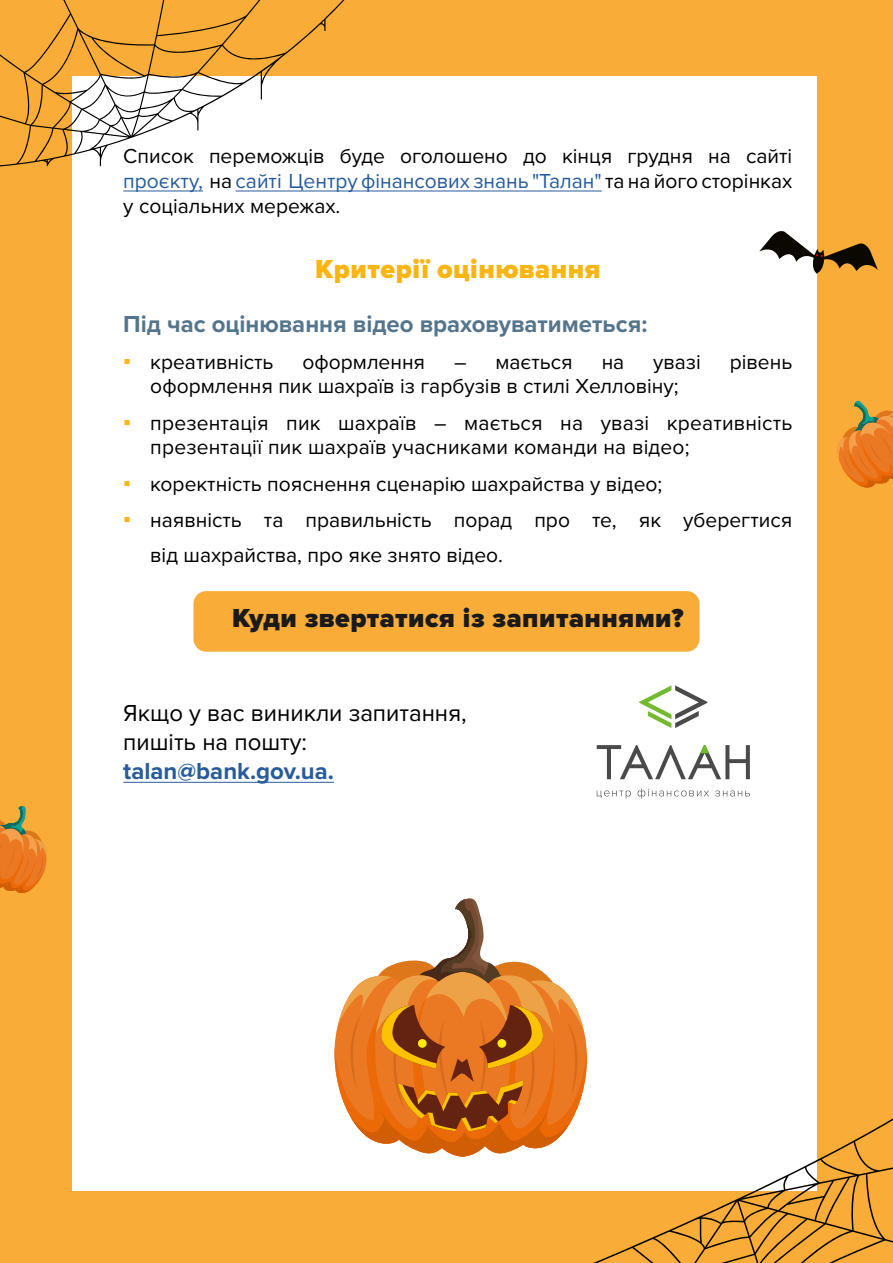
<style>
.page{position:relative;width:893px;height:1263px;background:#f9ac38}
.page>*{position:absolute;margin:0;border:0;box-sizing:border-box;transform-origin:0 0}
.t1{font:900 27px "Proxima Nova";letter-spacing:.02em;color:#1a1a1a}
.t2{font:900 27px "Proxima Nova";letter-spacing:.02em;color:#fab513}
.t3{font:700 24px "Proxima Nova";color:#55758c}
.t4{font:24px/28.8px "Proxima Nova";color:#000}
.t5{font:700 24px "Proxima Nova";color:#275b9b}
.t6{font:21px/25.2px "Proxima Nova";color:#000}
.s1{color:#275b9b}
.s2{font-family:"Arial";font-size:22.5px;color:#fab61b}
</style>
<div class="page">
<svg style="left:837px;top:400px;width:56px;height:88px"></svg>
<svg style="left:0;top:806px;width:47px;height:87px"></svg>
<div style="left:72px;top:77px;width:744px;height:1114px;background:#fff"></div>
<svg style="left:0;top:0;width:344px;height:166px"></svg>
<svg style="left:759px;top:228px;width:119px;height:46px"></svg>
<div style="left:193px;top:591px;width:506px;height:61px;background:#f9ac38;border-radius:13px"></div>
<svg style="left:334px;top:897px;width:559px;height:366px"></svg>
<div style="left:497px;top:1039px;width:9px;height:9px;background:#ffed00;border-radius:50%"></div>
<div style="left:418px;top:1039px;width:9px;height:9px;background:#ffed00;border-radius:50%"></div>
<hr style="left:123px;top:191px;width:80px;height:1px;background:#275b9b">
<hr style="left:236px;top:191px;width:366px;height:1px;background:#275b9b">
<hr style="left:123px;top:782px;width:211px;height:1px;background:#275b9b">
<svg style="left:639px;top:685px;width:68px;height:43px"></svg>
<svg style="left:597px;top:745px;width:153px;height:34px"></svg>
<svg style="left:597px;top:790px;width:34px;height:8px"></svg>
<svg style="left:638px;top:788px;width:71px;height:10px"></svg>
<svg style="left:715px;top:790px;width:35px;height:6px"></svg>
<p class="t6" style="left:123px;top:144px;width:670px;text-align:justify">Список переможців буде оголошено до кінця грудня на сайті <span class="s1">проєкту,</span> на <span class="s1">сайті Центру фінансових знань "Талан"</span> та на його сторінках у соціальних мережах.</p>
<p class="t2" style="left:315px;top:253px;width:287px">Критерії оцінювання</p>
<p class="t3" style="left:123px;top:310px;width:526px">Під час оцінювання відео враховуватиметься:</p>
<p class="t6" style="left:123px;top:350px;width:152px"><span class="s2">▪</span> креативність</p>
<p class="t6" style="left:302px;top:350px;width:124px">оформлення</p>
<p class="t6" style="left:454px;top:350px;width:120px">– мається</p>
<p class="t6" style="left:602px;top:350px;width:24px">на</p>
<p class="t6" style="left:653px;top:350px;width:49px">увазі</p>
<p class="t6" style="left:730px;top:350px;width:64px">рівень</p>
<p class="t6" style="left:150px;top:374px;width:530px">оформлення пик шахраїв із гарбузів в стилі Хелловіну;</p>
<p class="t6" style="left:150px;top:411px;width:643px;line-height:24px;text-indent:-27px"><span class="s2">▪</span> презентація пик шахраїв – мається на увазі креативність презентації пик шахраїв учасниками команди на відео;</p>
<p class="t6" style="left:123px;top:471px;width:541px"><span class="s2">▪</span> коректність пояснення сценарію шахрайства у відео;</p>
<p class="t6" style="left:150px;top:503px;width:643px;line-height:34.5px;text-indent:-27px"><span class="s2">▪</span> наявність та правильність порад про те, як уберегтися від шахрайства, про яке знято відео.</p>
<p class="t1" style="left:232px;top:601px;width:453px">Куди звертатися із запитаннями?</p>
<p class="t4" style="left:123px;top:699px;width:345px">Якщо у вас виникли запитання, пишіть на пошту:</p>
<p class="t5" style="left:123px;top:757px;width:212px">talan@bank.gov.ua.</p>
</div>
